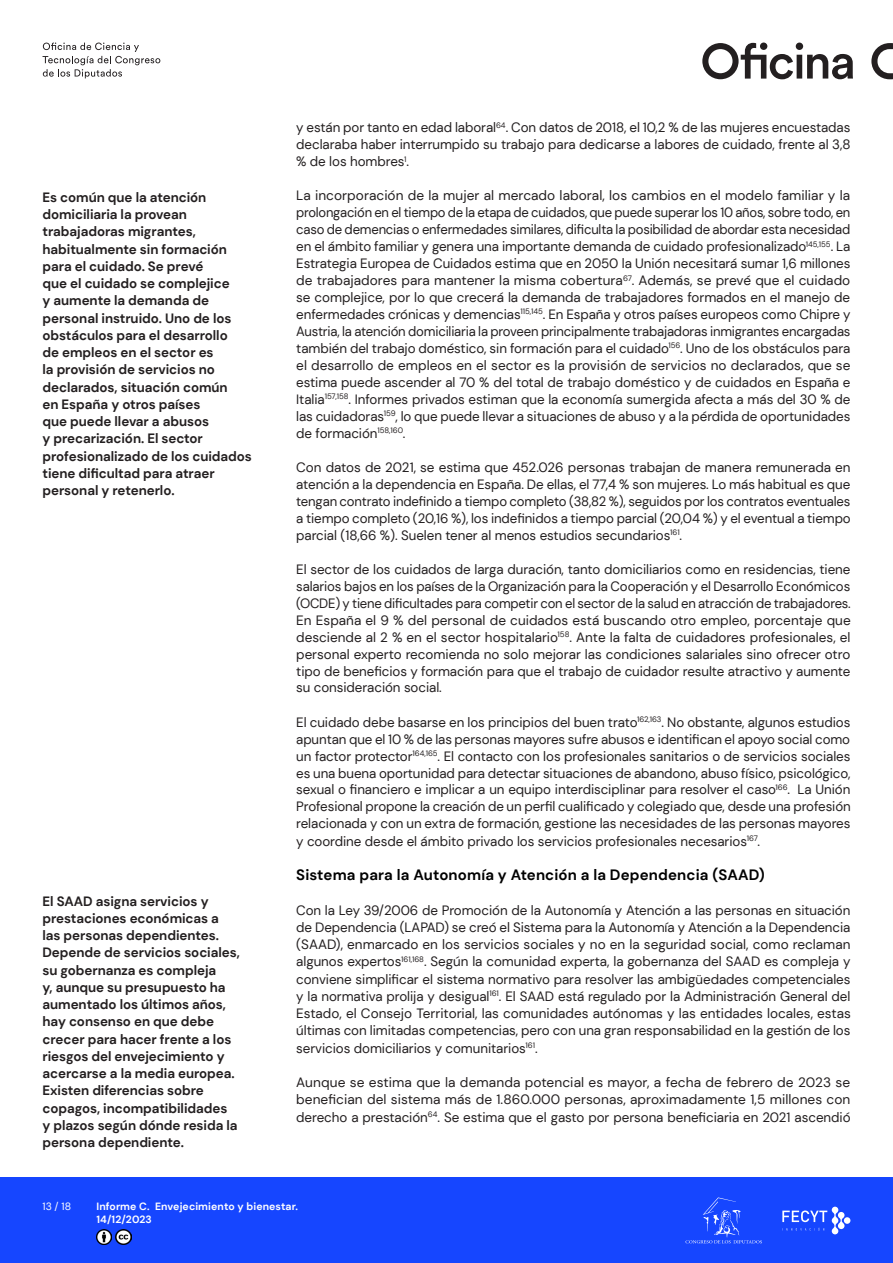
<style>
.page{position:relative;width:893px;height:1263px;background:#fff}
.page>*{position:absolute;margin:0;border:0;box-sizing:border-box;transform-origin:0 0}
.C-TITULO_3{font:700 15px "DM Sans";letter-spacing:.01em;color:#000}
.C_TEXTO_NORMAL{font:13.5px/17px "DM Sans";letter-spacing:-.005em;color:#231f20;text-align:justify}
.C_TEXTO_RESUMEN{font:700 13.5px/17.2px "DM Sans";letter-spacing:-.005em;color:#231f20}
.t1{font:700 10.5px/12.6px "DM Sans";letter-spacing:.01em;color:#fff}
.t2{font:10.5px "DM Sans";color:#fff}
</style>
<div class="page">
<div style="left:0;top:1178px;width:893px;height:85px;background:#1646ff"></div>
<svg style="left:685px;top:1197px;width:77px;height:46px"></svg>
<svg style="left:782px;top:1207px;width:68px;height:27px"></svg>
<img style="left:97px;top:1229px;width:15px;height:15px">
<img style="left:116px;top:1229px;width:15px;height:15px">
<svg style="left:43px;top:43px;width:117px;height:35px"></svg>
<svg style="left:871px;top:43px;width:22px;height:36px"></svg>
<svg style="left:702px;top:43px;width:151px;height:36px"></svg>
<p class="C_TEXTO_RESUMEN" style="left:43px;top:188px;width:211px">Es común que la atención domiciliaria la provean trabajadoras migrantes, habitualmente sin formación para el cuidado. Se prevé<br>que el cuidado se complejice<br>y aumente la demanda de personal instruido. Uno de los obstáculos para el desarrollo<br>de empleos en el sector es<br>la provisión de servicios no declarados, situación común<br>en España y otros países<br>que puede llevar a abusos<br>y precarización. El sector profesionalizado de los cuidados tiene dificultad para atraer personal y retenerlo.</p>
<p class="C_TEXTO_RESUMEN" style="left:43px;top:892px;width:199px">El SAAD asigna servicios y prestaciones económicas a las personas dependientes.<br>Depende de servicios sociales, su gobernanza es compleja<br>y, aunque su presupuesto ha aumentado los últimos años, hay consenso en que debe crecer para hacer frente a los riesgos del envejecimiento y acercarse a la media europea.<br>Existen diferencias sobre copagos, incompatibilidades<br>y plazos según dónde resida la persona dependiente.</p>
<p class="C_TEXTO_NORMAL" style="left:296px;top:119px;width:556px">y están por tanto en edad laboral<sup>64</sup>. Con datos de 2018, el 10,2 % de las mujeres encuestadas declaraba haber interrumpido su trabajo para dedicarse a labores de cuidado, frente al 3,8 % de los hombres<sup>1</sup>.</p>
<p class="C_TEXTO_NORMAL" style="left:296px;top:187px;width:556px">La incorporación de la mujer al mercado laboral, los cambios en el modelo familiar y la prolongación en el tiempo de la etapa de cuidados, que puede superar los 10 años, sobre todo, en caso de demencias o enfermedades similares, dificulta la posibilidad de abordar esta necesidad en el ámbito familiar y genera una importante demanda de cuidado profesionalizado<sup>145,155</sup>. La Estrategia Europea de Cuidados estima que en 2050 la Unión necesitará sumar 1,6 millones de trabajadores para mantener la misma cobertura<sup>67</sup>. Además, se prevé que el cuidado se complejice, por lo que crecerá la demanda de trabajadores formados en el manejo de enfermedades crónicas y demencias<sup>115,145</sup>. En España y otros países europeos como Chipre y Austria, la atención domiciliaria la proveen principalmente trabajadoras inmigrantes encargadas también del trabajo doméstico, sin formación para el cuidado<sup>156</sup>. Uno de los obstáculos para el desarrollo de empleos en el sector es la provisión de servicios no declarados, que se estima puede ascender al 70 % del total de trabajo doméstico y de cuidados en España e Italia<sup>157,158</sup>. Informes privados estiman que la economía sumergida afecta a más del 30 % de las cuidadoras<sup>159</sup>, lo que puede llevar a situaciones de abuso y a la pérdida de oportunidades de formación<sup>158,160</sup>.</p>
<p class="C_TEXTO_NORMAL" style="left:296px;top:458px;width:556px">Con datos de 2021, se estima que 452.026 personas trabajan de manera remunerada en atención a la dependencia en España. De ellas, el 77,4 % son mujeres. Lo más habitual es que tengan contrato indefinido a tiempo completo (38,82 %), seguidos por los contratos eventuales a tiempo completo (20,16 %), los indefinidos a tiempo parcial (20,04 %) y el eventual a tiempo parcial (18,66 %). Suelen tener al menos estudios secundarios<sup>161</sup>.</p>
<p class="C_TEXTO_NORMAL" style="left:296px;top:560px;width:556px">El sector de los cuidados de larga duración, tanto domiciliarios como en residencias, tiene salarios bajos en los países de la Organización para la Cooperación y el Desarrollo Económicos (OCDE) y tiene dificultades para competir con el sector de la salud en atracción de trabajadores.<br>En España el 9 % del personal de cuidados está buscando otro empleo, porcentaje que desciende al 2 % en el sector hospitalario<sup>158</sup>. Ante la falta de cuidadores profesionales, el personal experto recomienda no solo mejorar las condiciones salariales sino ofrecer otro tipo de beneficios y formación para que el trabajo de cuidador resulte atractivo y aumente su consideración social.</p>
<p class="C_TEXTO_NORMAL" style="left:296px;top:713px;width:556px">El cuidado debe basarse en los principios del buen trato<sup>162,163</sup>. No obstante, algunos estudios apuntan que el 10 % de las personas mayores sufre abusos e identifican el apoyo social como un factor protector<sup>164,165</sup>. El contacto con los profesionales sanitarios o de servicios sociales es una buena oportunidad para detectar situaciones de abandono, abuso físico, psicológico, sexual o financiero e implicar a un equipo interdisciplinar para resolver el caso<sup>166</sup>. La Unión Profesional propone la creación de un perfil cualificado y colegiado que, desde una profesión relacionada y con un extra de formación, gestione las necesidades de las personas mayores y coordine desde el ámbito privado los servicios profesionales necesarios<sup>167</sup>.</p>
<p class="C-TITULO_3" style="left:296px;top:865px;width:470px">Sistema para la Autonomía y Atención a la Dependencia (SAAD)</p>
<p class="C_TEXTO_NORMAL" style="left:296px;top:901px;width:556px">Con la Ley 39/2006 de Promoción de la Autonomía y Atención a las personas en situación de Dependencia (LAPAD) se creó el Sistema para la Autonomía y Atención a la Dependencia (SAAD), enmarcado en los servicios sociales y no en la seguridad social, como reclaman algunos expertos<sup>161,168</sup>. Según la comunidad experta, la gobernanza del SAAD es compleja y conviene simplificar el sistema normativo para resolver las ambigüedades competenciales y la normativa prolija y desigual<sup>161</sup>. El SAAD está regulado por la Administración General del Estado, el Consejo Territorial, las comunidades autónomas y las entidades locales, estas últimas con limitadas competencias, pero con una gran responsabilidad en la gestión de los servicios domiciliarios y comunitarios<sup>161</sup>.</p>
<p class="C_TEXTO_NORMAL" style="left:296px;top:1074px;width:556px">Aunque se estima que la demanda potencial es mayor, a fecha de febrero de 2023 se benefician del sistema más de 1.860.000 personas, aproximadamente 1,5 millones con derecho a prestación<sup>64</sup>. Se estima que el gasto por persona beneficiaria en 2021 ascendió</p>
<p class="t2" style="left:43px;top:1200px;width:30px">13 / 18</p>
<p class="t1" style="left:97px;top:1200px;width:203px">Informe C. Envejecimiento y bienestar.<br>14/12/2023</p>
</div>
